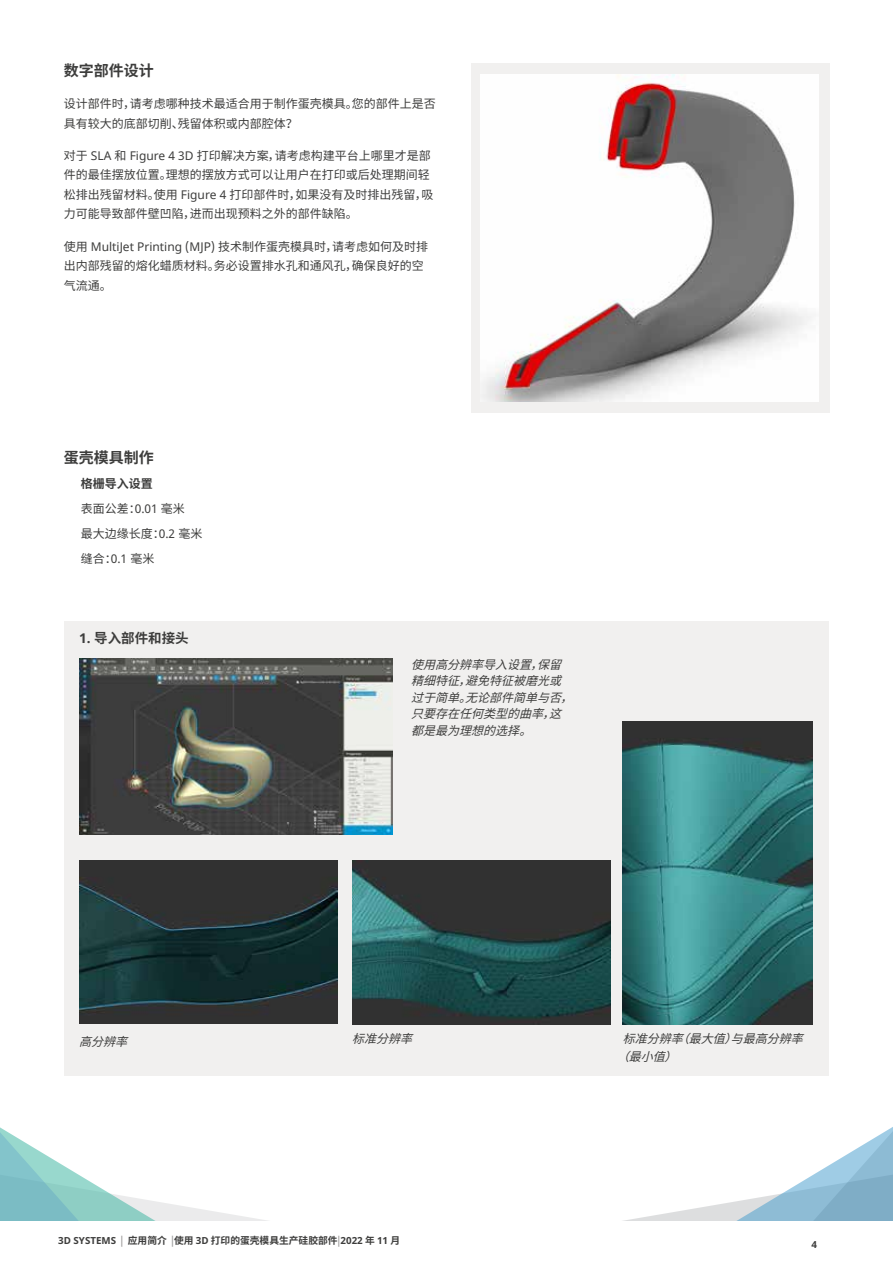
<style>
.page{position:relative;width:893px;height:1263px;background:#fff}
.page>*{position:absolute;margin:0;border:0;box-sizing:border-box;transform-origin:0 0}
.t1{font:700 15px "Noto Sans CJ Ksc";color:#3d3d3c}
.t2{font:700 13.5px "Noto Sans CJ Ksc";color:#3d3d3c}
.t3{font:12px/19.5px "Noto Sans CJ Ksc";color:#3d3d3c}
.t4{font:italic 12px/16.5px "Noto Sans CJ Ksc";color:#3d3d3c}
.t5{font:12px "Noto Sans";color:#3d3d3c}
.t6{font:700 9.75px "Noto Sans CJ Ksc";color:#3d3d3c}
.t7{font:700 9.75px "Noto Sans";color:#3d3d3c}
.s1{font-family:"Noto Sans"}
.s2{font-family:"Noto Sans CJ Ksc"}
.s3{font-weight:700}
.s4{color:#9d9c9c}
</style>
<div class="page">
<svg style="left:629px;top:1046px;width:264px;height:174px"></svg>
<svg style="left:0;top:1127px;width:262px;height:93px"></svg>
<div style="left:471px;top:64px;width:358px;height:349px;background:#f1f0ef"></div>
<img style="left:480px;top:75px;width:338px;height:327px">
<div style="left:64px;top:621px;width:764px;height:455px;background:#f1f0ef"></div>
<img style="left:79px;top:658px;width:313px;height:176px">
<img style="left:79px;top:860px;width:258px;height:164px">
<img style="left:353px;top:860px;width:258px;height:164px">
<img style="left:623px;top:722px;width:190px;height:302px">
<p class="t1" style="left:64px;top:62px;width:91px">数字部件设计</p>
<p class="t3" style="left:64px;top:94px;width:374px">设计部件时，请考虑哪种技术最适合用于制作蛋壳模具。您的部件上是否具有较大的底部切削、残留体积或内部腔体？</p>
<p class="t3" style="left:64px;top:146px;width:371px">对于 <span class="s1">SLA</span> 和 <span class="s1">Figure 4 3D</span> 打印解决方案，请考虑构建平台上哪里才是部件的最佳摆放位置。理想的摆放方式可以让用户在打印或后处理期间轻松排出残留材料。使用 <span class="s1">Figure 4</span> 打印部件时，如果没有及时排出残留，吸力可能导致部件壁凹陷，进而出现预料之外的部件缺陷。</p>
<p class="t5" style="left:64px;top:238px;width:366px"><span class="s2">使用</span> MultiJet Printing (MJP) <span class="s2">技术制作蛋壳模具时，请考虑如何及时排</span></p>
<p class="t3" style="left:64px;top:256px;width:362px">出内部残留的熔化蜡质材料。务必设置排水孔和通风孔，确保良好的空气流通。</p>
<p class="t1" style="left:64px;top:449px;width:91px">蛋壳模具制作</p>
<p class="t3" style="left:81px;top:471px;width:123px;line-height:25px"><span class="s3">格栅导入设置<br></span>表面公差：<span class="s1">0.01</span> 毫米<br>最大边缘长度：<span class="s1">0.2</span> 毫米缝合：<span class="s1">0.1</span> 毫米</p>
<p class="t2" style="left:79px;top:630px;width:111px"><span class="s1">1.</span> 导入部件和接头</p>
<p class="t4" style="left:411px;top:656px;width:171px">使用高分辨率导入设置，保留精细特征，避免特征被磨光或过于简单。无论部件简单与否，只要存在任何类型的曲率，这都是最为理想的选择。</p>
<p class="t4" style="left:79px;top:1034px;width:58px">高分辨率</p>
<p class="t4" style="left:352px;top:1030px;width:70px">标准分辨率</p>
<p class="t4" style="left:617px;top:1030px;width:196px;line-height:18px;text-indent:6px">标准分辨率（最大值）与最高分辨率（最小值）</p>
<p class="t6" style="left:58px;top:1235px;width:343px"><span class="s1">3D SYSTEMS</span> <span class="s4">|</span> 应用简介 <span class="s4">|</span>使用 <span class="s1">3D</span> 打印的蛋壳模具生产硅胶部件<span class="s4">|</span><span class="s1">2022</span> 年 <span class="s1">11</span> 月</p>
<p class="t7" style="left:812px;top:1237px;width:7px">4</p>
</div>
